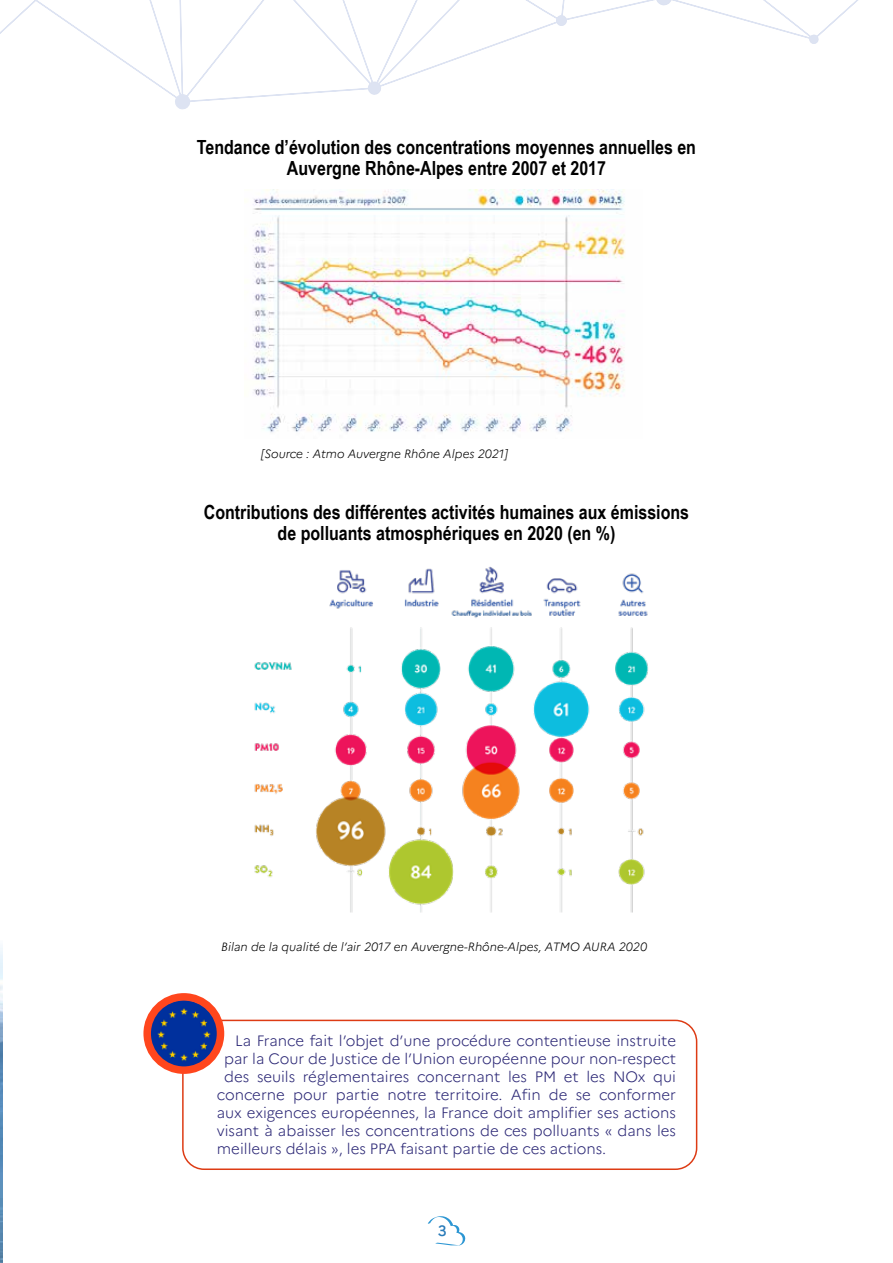
<style>
.page{position:relative;width:893px;height:1263px;background:#fff}
.page>*{position:absolute;margin:0;border:0;box-sizing:border-box;transform-origin:0 0}
.t1{font:700 19.5px/21px "Arial Narrow";color:#000;text-align:center}
.t2{font:300 15px "Marianne";color:#292574}
.t3{font:500 15px "Marianne";color:#297bb9}
.t4{font:italic 300 12px "Marianne";color:#000}
</style>
<div class="page">
<svg style="left:0;top:0;width:858px;height:110px"></svg>
<svg style="left:428px;top:1216px;width:38px;height:29px"></svg>
<div style="left:182px;top:1020px;width:515px;height:150px;border:2px solid #dd3b14;border-radius:21px"></div>
<img style="left:253px;top:190px;width:373px;height:243px">
<img style="left:254px;top:566px;width:395px;height:347px">
<img style="left:150px;top:1000px;width:68px;height:68px;border-radius:34px">
<div style="left:143px;top:993px;width:81px;height:81px;border:8px solid #ff461d;border-radius:50%"></div>
<img style="left:0;top:947px;width:2px;height:316px">
<h1 class="t1" style="left:197px;top:136px;width:501px">Tendance d’évolution des concentrations moyennes annuelles en<br>Auvergne Rhône-Alpes entre 2007 et 2017</h1>
<p class="t4" style="left:261px;top:444px;width:248px">[Source : Atmo Auvergne Rhône Alpes 2021]</p>
<h1 class="t1" style="left:204px;top:500px;width:487px">Contributions des différentes activités humaines aux émissions de polluants atmosphériques en 2020 (en %)</h1>
<p class="t4" style="left:221px;top:938px;width:427px">Bilan de la qualité de l’air 2017 en Auvergne-Rhône-Alpes, ATMO AURA 2020</p>
<p class="t2" style="left:235px;top:1029px;width:442px">La France fait l’objet d’une procédure contentieuse instruite</p>
<p class="t2" style="left:224px;top:1047px;width:453px">par la Cour de Justice de l’Union européenne pour non-respect</p>
<p class="t2" style="left:224px;top:1065px;width:453px">des seuils réglementaires concernant les PM et les NOx qui</p>
<p class="t2" style="left:217px;top:1083px;width:461px">concerne pour partie notre territoire. Afin de se conformer</p>
<p class="t2" style="left:217px;top:1101px;width:461px">aux exigences européennes, la France doit amplifier ses actions</p>
<p class="t2" style="left:217px;top:1119px;width:461px">visant à abaisser les concentrations de ces polluants « dans les</p>
<p class="t2" style="left:217px;top:1137px;width:391px">meilleurs délais », les PPA faisant partie de ces actions.</p>
<p class="t3" style="left:438px;top:1219px;width:10px">3</p>
</div>
